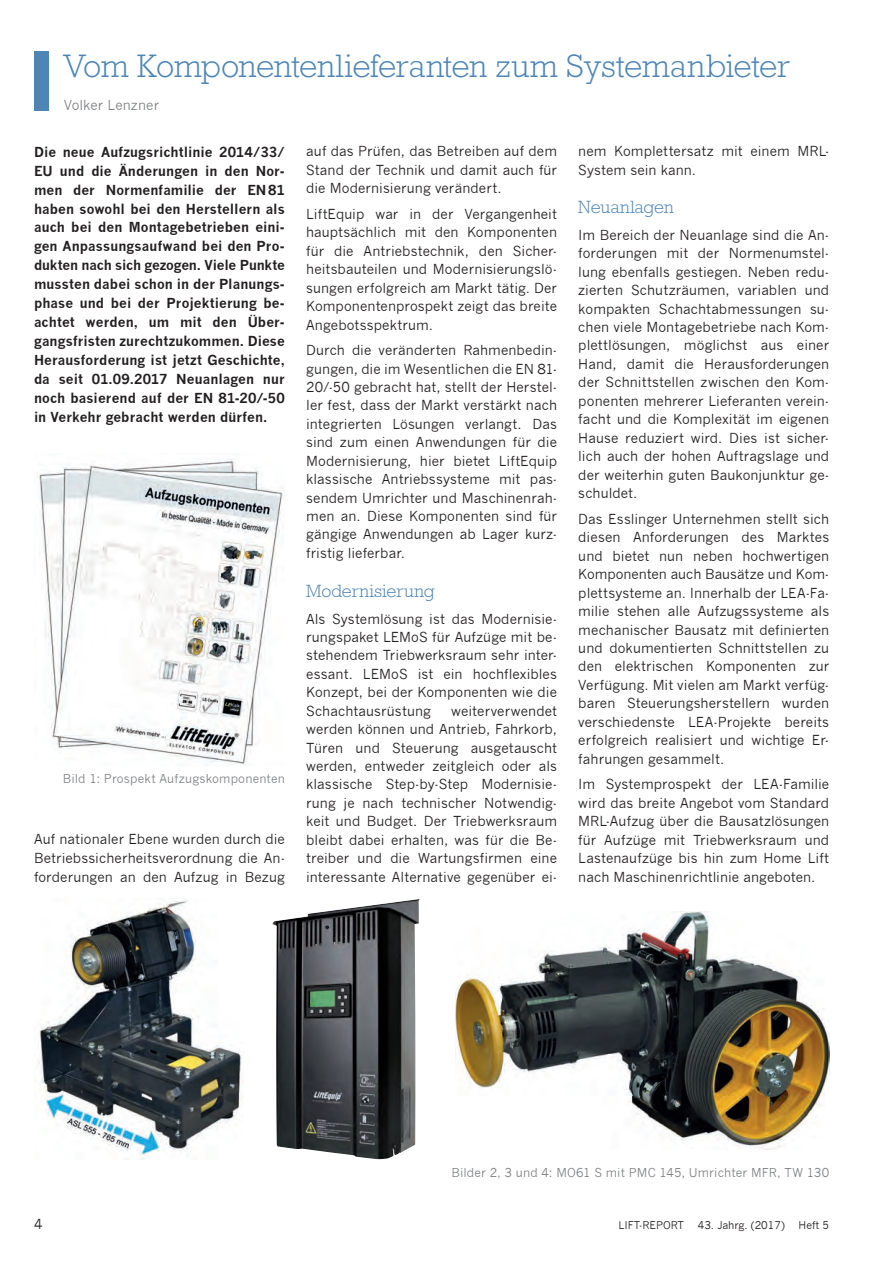
<style>
.page{position:relative;width:893px;height:1263px;background:#fff}
.page>*{position:absolute;margin:0;border:0;box-sizing:border-box;transform-origin:0 0}
.t1{font:300 33px "Rockwell";letter-spacing:-.01em;color:#4d85b6}
.t2{font:300 18px "Rockwell";color:#4d85b6}
.t3{font:13.5px/18.5px "News Gothic";letter-spacing:.005em;color:#231f20;text-align:justify}
.t4{font:700 13.5px/18.9px "News Gothic";letter-spacing:.005em;color:#231f20;text-align:justify}
.t5{font:13.5px "News Gothic";letter-spacing:.005em;color:#808285}
.t6{font:12px "News Gothic";letter-spacing:.01em;color:#808285}
.t7{font:10.5px "News Gothic";color:#231f20}
</style>
<div class="page">
<div style="left:34px;top:51px;width:15px;height:59px;background:#4d85b6"></div>
<img style="left:38px;top:458px;width:247px;height:307px">
<img style="left:38px;top:900px;width:206px;height:259px">
<img style="left:273px;top:899px;width:147px;height:260px">
<img style="left:456px;top:912px;width:373px;height:238px">
<h1 class="t1" style="left:64px;top:47px;width:728px">Vom Komponentenlieferanten zum Systemanbieter</h1>
<p class="t5" style="left:64px;top:98px;width:97px">Volker Lenzner</p>
<p class="t4" style="left:34px;top:142px;width:252px">Die neue Aufzugsrichtlinie 2014/33/ EU und die Änderungen in den Nor&shy;men der Normenfamilie der EN81 haben sowohl bei den Herstellern als auch bei den Montagebetrieben eini&shy;gen Anpassungsaufwand bei den Pro&shy;dukten nach sich gezogen. Viele Punkte mussten dabei schon in der Planungs&shy;phase und bei der Projektierung be&shy;achtet werden, um mit den Über&shy;gangsfristen zurechtzukommen. Diese Herausforderung ist jetzt Geschichte, da seit 01.09.2017 Neuanlagen nur noch basierend auf der EN 81-20/-50 in Verkehr gebracht werden dürfen.</p>
<p class="t6" style="left:63px;top:771px;width:223px">Bild 1: Prospekt Aufzugskomponenten</p>
<p class="t3" style="left:34px;top:830px;width:252px;line-height:18.9px">Auf nationaler Ebene wurden durch die Betriebssicherheitsverordnung die An&shy;forderungen an den Aufzug in Bezug</p>
<p class="t3" style="left:306px;top:142px;width:252px">auf das Prüfen, das Betreiben auf dem Stand der Technik und damit auch für die Modernisierung verändert.</p>
<p class="t3" style="left:306px;top:205px;width:252px">LiftEquip war in der Vergangenheit hauptsächlich mit den Komponenten für die Antriebstechnik, den Sicher&shy;heitsbauteilen und Modernisierungslö&shy;sungen erfolgreich am Markt tätig. Der Komponentenprospekt zeigt das breite Angebotsspektrum.</p>
<p class="t3" style="left:306px;top:341px;width:252px">Durch die veränderten Rahmenbedin&shy;gungen, die im Wesentlichen die EN 81- 20/-50 gebracht hat, stellt der Herstel&shy;ler fest, dass der Markt verstärkt nach integrierten Lösungen verlangt. Das sind zum einen Anwendungen für die Modernisierung, hier bietet LiftEquip klassische Antriebssysteme mit pas&shy;sendem Umrichter und Maschinenrah&shy;men an. Diese Komponenten sind für gängige Anwendungen ab Lager kurz&shy;fristig lieferbar.</p>
<h2 class="t2" style="left:306px;top:580px;width:130px">Modernisierung</h2>
<p class="t3" style="left:306px;top:609px;width:252px">Als Systemlösung ist das Modernisie&shy;rungspaket LEMoS für Aufzüge mit be&shy;stehendem Triebwerksraum sehr inter&shy;essant. LEMoS ist ein hochflexibles Konzept, bei der Komponenten wie die Schachtausrüstung</p>
<p class="t3" style="left:306px;top:702px;width:252px;text-indent:145px">weiterverwendet werden können und Antrieb, Fahrkorb, Türen und Steuerung ausgetauscht werden, entweder zeitgleich oder als klassische Step-by-Step Modernisie&shy;rung je nach technischer Notwendig&shy;keit und Budget. Der Triebwerksraum bleibt dabei erhalten, was für die Be&shy;treiber und die Wartungsfirmen eine interessante Alternative gegenüber ei-</p>
<p class="t3" style="left:578px;top:142px;width:252px">nem Komplettersatz mit einem MRL-<br>System sein kann.</p>
<h2 class="t2" style="left:578px;top:196px;width:97px">Neuanlagen</h2>
<p class="t3" style="left:578px;top:226px;width:252px">Im Bereich der Neuanlage sind die An&shy;forderungen mit der Normenumstel&shy;lung ebenfalls gestiegen. Neben redu&shy;zierten Schutzräumen, variablen und kompakten Schachtabmessungen su&shy;chen viele Montagebetriebe nach Kom&shy;plettlösungen, möglichst aus einer Hand, damit die Herausforderungen der Schnittstellen zwischen den Kom&shy;ponenten mehrerer Lieferanten verein&shy;facht und die Komplexität im eigenen Hause reduziert wird. Dies ist sicher&shy;lich auch der hohen Auftragslage und der weiterhin guten Baukonjunktur ge&shy;schuldet.</p>
<p class="t3" style="left:578px;top:510px;width:252px">Das Esslinger Unternehmen stellt sich diesen Anforderungen des Marktes und bietet nun neben hochwertigen Komponenten auch Bausätze und Kom&shy;plettsysteme an. Innerhalb der LEA-Fa&shy;milie stehen alle Aufzugssysteme als mechanischer Bausatz mit definierten und dokumentierten Schnittstellen zu den elektrischen Komponenten zur Verfügung. Mit vielen am Markt verfüg&shy;baren Steuerungsherstellern wurden verschiedenste LEA-Projekte bereits erfolgreich realisiert und wichtige Er&shy;fahrungen gesammelt.</p>
<p class="t3" style="left:578px;top:775px;width:252px">Im Systemprospekt der LEA-Familie wird das breite Angebot vom Standard MRL-Aufzug über die Bausatzlösungen für Aufzüge mit Triebwerksraum und Lastenaufzüge bis hin zum Home Lift nach Maschinenrichtlinie angeboten.</p>
<p class="t6" style="left:452px;top:1165px;width:379px">Bilder 2, 3 und 4: MO61 S mit PMC 145, Umrichter MFR, TW 130</p>
<p class="t3" style="left:34px;top:1215px;width:10px">4</p>
<p class="t7" style="left:618px;top:1219px;width:67px">LIFT-REPORT</p>
<p class="t7" style="left:698px;top:1219px;width:89px">43. Jahrg. (2017)</p>
<p class="t7" style="left:799px;top:1219px;width:32px">Heft 5</p>
</div>
